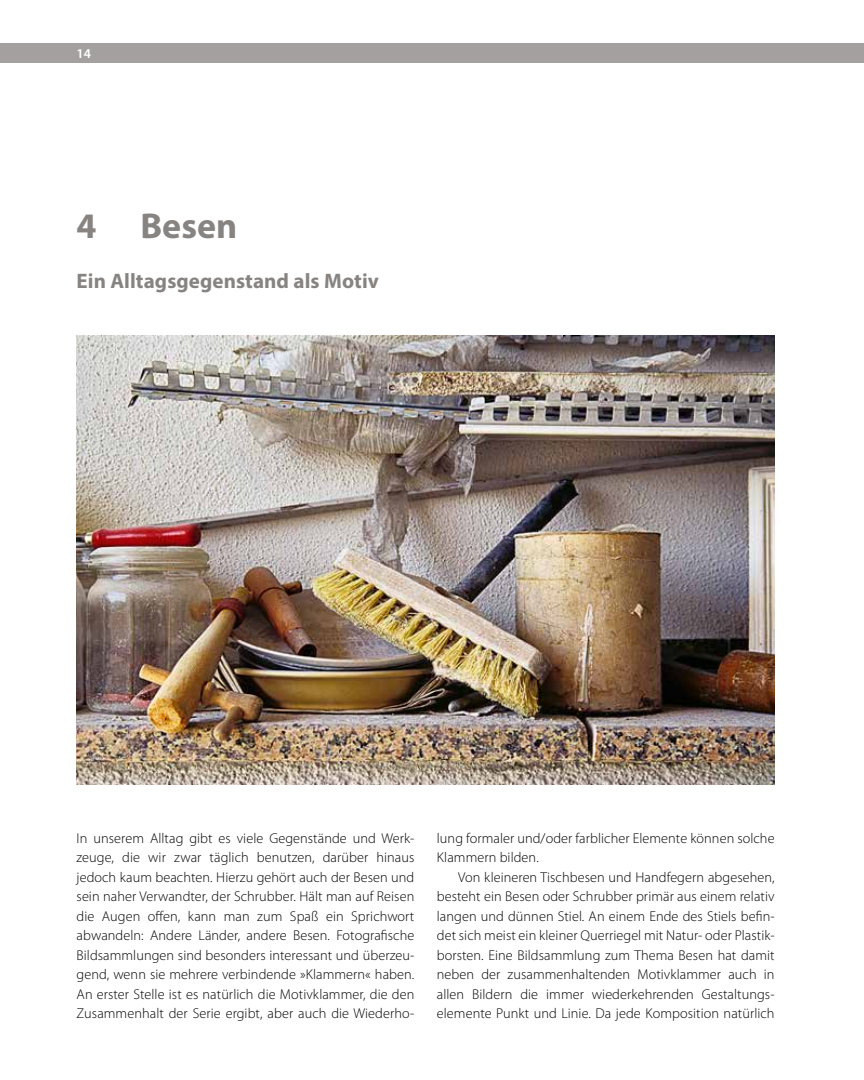
<style>
.page{position:relative;width:864px;height:1080px;background:#fff}
.page>*{position:absolute;margin:0;border:0;box-sizing:border-box;transform-origin:0 0}
.t1{font:700 36px "Myriad Pro";letter-spacing:.005em;color:#878381}
.t2{font:700 21px "Myriad Pro";letter-spacing:.005em;color:#878381}
.t3{font:300 14.25px/19.5px "Myriad Pro";letter-spacing:.005em;color:#000;text-align:justify}
.t4{font:600 13.5px "Myriad Pro";color:#fff}
</style>
<div class="page">
<div style="left:0;top:43px;width:862px;height:20px;background:#a4a09f"></div>
<img style="left:77px;top:336px;width:697px;height:448px">
<p class="t4" style="left:77px;top:45px;width:16px">14</p>
<h1 class="t1" style="left:77px;top:203px;width:162px">4 Besen</h1>
<h2 class="t2" style="left:77px;top:267px;width:304px">Ein Alltagsgegenstand als Motiv</h2>
<p class="t3" style="left:77px;top:828px;width:339px">In unserem Alltag gibt es viele Gegenstände und Werk&shy;zeuge, die wir zwar täglich benutzen, darüber hinaus jedoch kaum beachten. Hierzu gehört auch der Besen und sein naher Verwandter, der Schrubber. Hält man auf Reisen die Augen offen, kann man zum Spaß ein Sprichwort abwandeln: Andere Länder, andere Besen. Fotografische Bildsammlungen sind besonders interessant und überzeu&shy;gend, wenn sie mehrere verbindende »Klammern« haben.<br>An erster Stelle ist es natürlich die Motivklammer, die den Zusammenhalt der Serie ergibt, aber auch die Wiederho-</p>
<p class="t3" style="left:436px;top:828px;width:339px">lung formaler und/oder farblicher Elemente können solche<br>Klammern bilden.</p>
<p class="t3" style="left:436px;top:867px;width:339px;text-indent:21px">Von kleineren Tischbesen und Handfegern abgesehen, besteht ein Besen oder Schrubber primär aus einem relativ langen und dünnen Stiel. An einem Ende des Stiels befin&shy;det sich meist ein kleiner Querriegel mit Natur- oder Plastik&shy;borsten. Eine Bildsammlung zum Thema Besen hat damit neben der zusammenhaltenden Motivklammer auch in allen Bildern die immer wiederkehrenden Gestaltungs&shy;elemente Punkt und Linie. Da jede Komposition natürlich</p>
</div>
